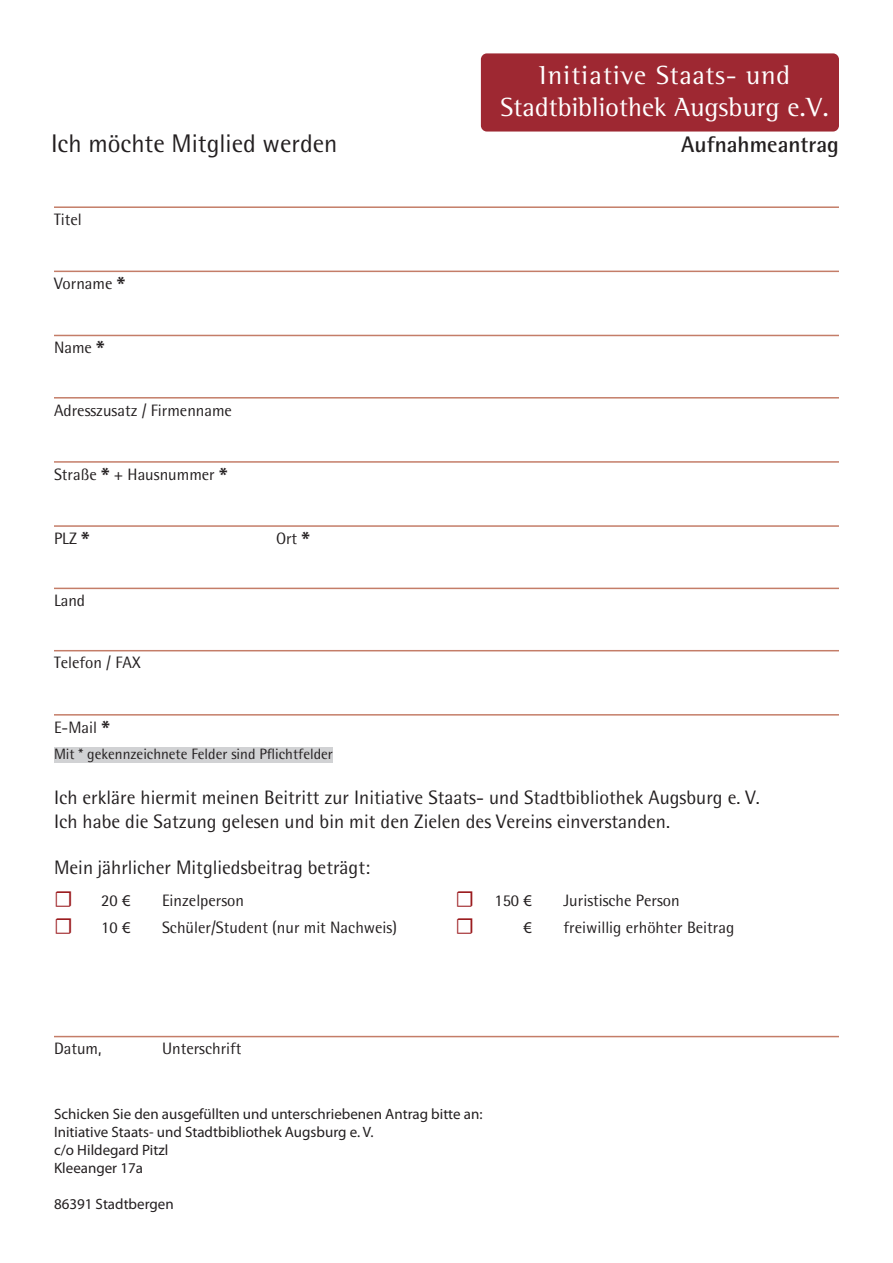
<style>
.page{position:relative;width:893px;height:1263px;background:#fff}
.page>*{position:absolute;margin:0;border:0;box-sizing:border-box;transform-origin:0 0}
.t1{font:27px/32.2px "Rotis Semi Serif";color:#fff;text-align:center}
.t2{font:25.5px "Rotis Semi Sans";color:#231f20}
.t3{font:700 22.5px "Rotis Semi Sans";color:#231f20}
.t4{font:700 22.5px "Minion Pro";color:#971216}
.t5{font:19.5px/23.4px "Rotis Semi Sans";color:#231f20}
.t6{font:16.5px "Rotis Semi Sans";color:#231f20}
.t7{font:16.5px "Myriad Pro";color:#231f20}
.t8{font:15px/18px "Myriad Pro";color:#231f20}
.t9{font:15px "Rotis Semi Sans";color:#231f20}
.s1{font-family:"Myriad Pro";font-weight:900;font-size:18px}
.s2{font-family:"Myriad Pro"}
.s3{font-family:"Minion Pro";font-weight:700;font-size:22.5px;color:#971216}
</style>
<div class="page">
<div style="left:481px;top:53px;width:358px;height:79px;background:#9e2832;border-radius:6px"></div>
<hr style="left:54px;top:206px;width:785px;height:2px;background:#c47d68">
<hr style="left:54px;top:271px;width:785px;height:1px;background:#c47d68">
<hr style="left:54px;top:335px;width:785px;height:1px;background:#c47d68">
<hr style="left:54px;top:397px;width:785px;height:1px;background:#c47d68">
<hr style="left:54px;top:461px;width:785px;height:2px;background:#c47d68">
<hr style="left:54px;top:525px;width:785px;height:2px;background:#c47d68">
<hr style="left:54px;top:588px;width:785px;height:1px;background:#c47d68">
<hr style="left:54px;top:650px;width:785px;height:1px;background:#c47d68">
<hr style="left:54px;top:714px;width:785px;height:1px;background:#c47d68">
<div style="left:54px;top:747px;width:279px;height:15px;background:#d1d2d4"></div>
<hr style="left:54px;top:1036px;width:785px;height:1px;background:#c47d68">
<h2 class="t2" style="left:51px;top:129px;width:288px">Ich möchte Mitglied werden</h2>
<p class="t6" style="left:54px;top:210px;width:29px">Titel</p>
<p class="t6" style="left:54px;top:274px;width:73px">Vorname <span class="s1">*</span></p>
<p class="t6" style="left:54px;top:338px;width:52px">Name <span class="s1">*</span></p>
<p class="t6" style="left:54px;top:400px;width:180px">Adresszusatz / Firmenname</p>
<p class="t6" style="left:54px;top:464px;width:175px">Straße <span class="s1">*</span> + Hausnummer <span class="s1">*</span></p>
<p class="t6" style="left:54px;top:528px;width:37px">PLZ <span class="s1">*</span></p>
<p class="t6" style="left:276px;top:528px;width:36px">Ort <span class="s1">*</span></p>
<p class="t6" style="left:54px;top:591px;width:33px">Land</p>
<p class="t6" style="left:54px;top:653px;width:88px">Telefon / FAX</p>
<h1 class="t1" style="left:500px;top:59px;width:330px">Initiative Staats- und<br>Stadtbibliothek Augsburg e. V.</h1>
<h3 class="t3" style="left:681px;top:131px;width:159px">Aufnahmeantrag</h3>
<p class="t6" style="left:54px;top:717px;width:57px">E-Mail <span class="s1">*</span></p>
<p class="t9" style="left:54px;top:745px;width:280px">Mit * gekennzeichnete Felder sind Pflichtfelder</p>
<p class="t5" style="left:54px;top:786px;width:707px">Ich erkläre hiermit meinen Beitritt zur Initiative Staats- und Stadtbibliothek Augsburg e. V.<br>Ich habe die Satzung gelesen und bin mit den Zielen des Vereins einverstanden.</p>
<p class="t5" style="left:54px;top:856px;width:318px">Mein jährlicher Mitgliedsbeitrag beträgt:</p>
<h3 class="t4" style="left:54px;top:883px;width:21px">☐</h3>
<p class="t6" style="left:101px;top:891px;width:31px">20 <span class="s2">€</span></p>
<p class="t6" style="left:162px;top:891px;width:84px">Einzelperson</p>
<h3 class="t4" style="left:54px;top:910px;width:21px">☐</h3>
<p class="t6" style="left:101px;top:918px;width:31px">10 <span class="s2">€</span></p>
<p class="t6" style="left:162px;top:918px;width:236px">Schüler/Student (nur mit Nachweis)</p>
<p class="t6" style="left:54px;top:1039px;width:49px">Datum,</p>
<p class="t6" style="left:162px;top:1039px;width:81px">Unterschrift</p>
<p class="t6" style="left:455px;top:891px;width:78px"><span class="s3">☐</span> 150 <span class="s2">€</span></p>
<p class="t6" style="left:563px;top:891px;width:118px">Juristische Person</p>
<h3 class="t4" style="left:455px;top:910px;width:21px">☐</h3>
<p class="t7" style="left:523px;top:918px;width:10px">€</p>
<p class="t6" style="left:563px;top:918px;width:172px">freiwillig erhöhter Beitrag</p>
<p class="t8" style="left:54px;top:1105px;width:430px">Schicken Sie den ausgefüllten und unterschriebenen Antrag bitte an:<br>Initiative Staats- und Stadtbibliothek Augsburg e. V.<br>c/o Hildegard Pitzl<br>Kleeanger 17a</p>
<p class="t8" style="left:54px;top:1195px;width:121px">86391 Stadtbergen</p>
</div>
